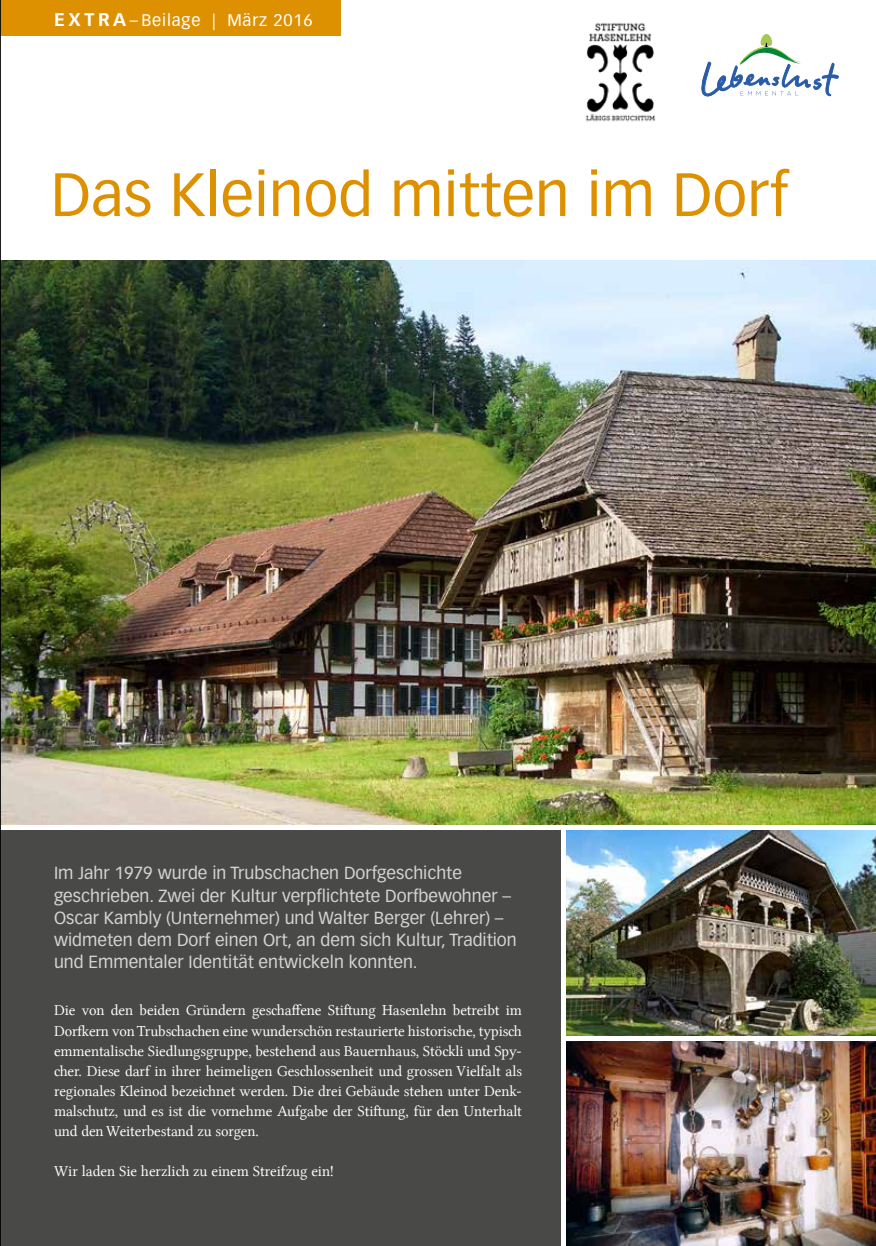
<style>
.page{position:relative;width:876px;height:1246px;background:#fff}
.page>*{position:absolute;margin:0;border:0;box-sizing:border-box;transform-origin:0 0}
.t1{font:60px "Vectora LT Std";letter-spacing:.005em;color:#de9100}
.t2{font:17.25px/22px "Vectora LT Std";color:#d3d4d4}
.t3{font:16.5px "Vectora LT Std";letter-spacing:.05em;color:#fff}
.t4{font:15.45px/20.1px "Lin Libertine";letter-spacing:-.005em;color:#fff;text-align:justify}
.s1{font-weight:700;font-size:18px}
</style>
<div class="page">
<div style="left:0;top:830px;width:560px;height:416px;background:#494948"></div>
<img style="left:1px;top:260px;width:875px;height:564px">
<img style="left:567px;top:830px;width:309px;height:205px">
<img style="left:567px;top:1041px;width:309px;height:205px">
<div style="left:0;top:0;width:341px;height:36px;background:#de9100"></div>
<svg style="left:701px;top:34px;width:138px;height:63px"></svg>
<img style="left:585px;top:22px;width:71px;height:100px">
<hr style="left:0;top:0;width:1px;height:1246px;background:#000">
<p class="t3" style="left:54px;top:10px;width:260px"><span class="s1">EXTRA</span> – Beilage | März 2016</p>
<h1 class="t1" style="left:51px;top:159px;width:739px">Das Kleinod mitten im Dorf</h1>
<p class="t2" style="left:54px;top:862px;width:464px">Im Jahr 1979 wurde in Trubschachen Dorfgeschichte geschrieben. Zwei der Kultur verpflichtete Dorfbewohner – Oscar Kambly (Unternehmer) und Walter Berger (Lehrer) – widmeten dem Dorf einen Ort, an dem sich Kultur, Tradition und Emmentaler Identität entwickeln konnten.</p>
<p class="t4" style="left:54px;top:1000px;width:469px">Die von den beiden Gründern geschaffene Stiftung Hasenlehn betreibt im Dorfkern von Trubschachen eine wunderschön restaurierte historische, typisch emmentalische Siedlungsgruppe, bestehend aus Bauernhaus, Stöckli und Spy&shy;cher. Diese darf in ihrer heimeligen Geschlossenheit und grossen Vielfalt als regionales Kleinod bezeichnet werden. Die drei Gebäude stehen unter Denk&shy;malschutz, und es ist die vornehme Aufgabe der Stiftung, für den Unterhalt und den Weiterbestand zu sorgen.</p>
<p class="t4" style="left:54px;top:1161px;width:281px">Wir laden Sie herzlich zu einem Streifzug ein!</p>
</div>
